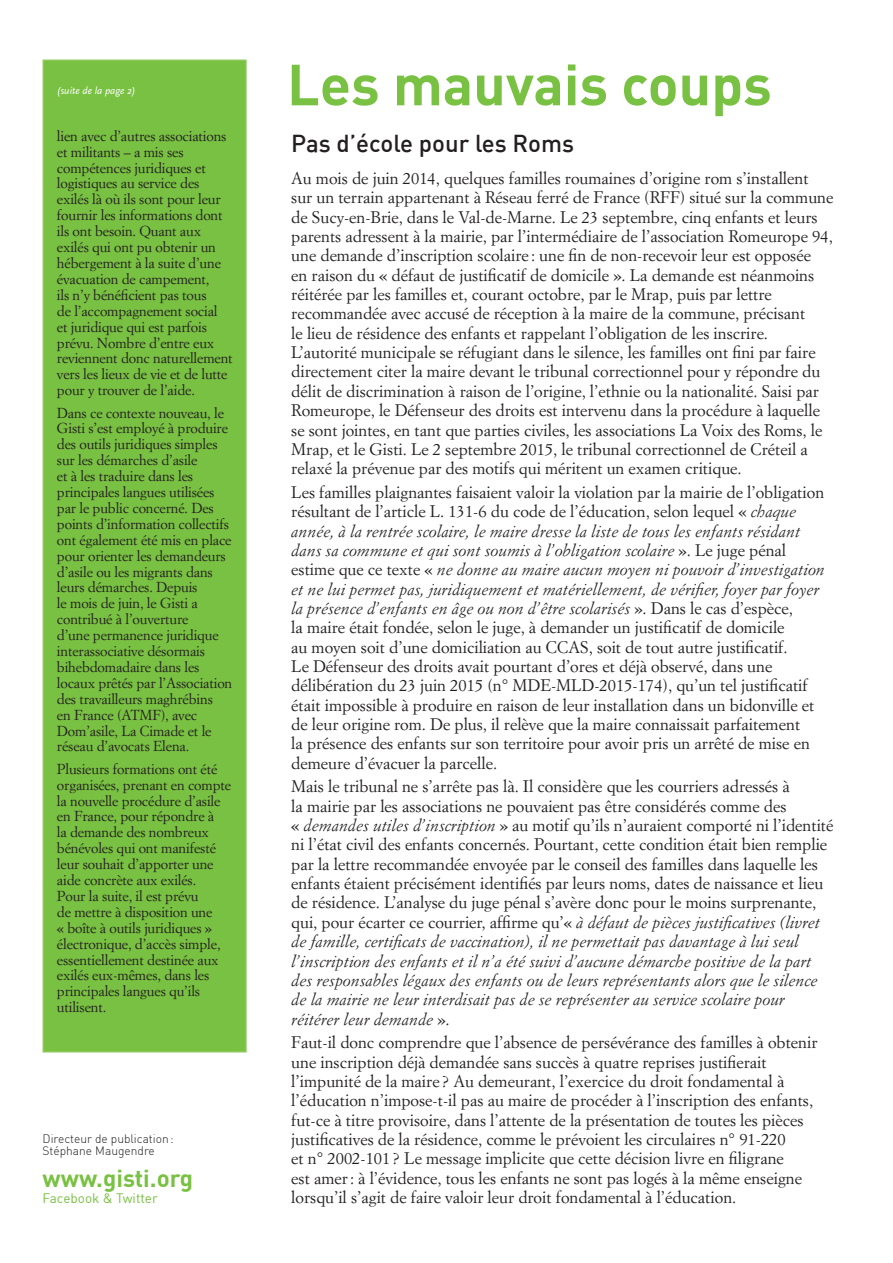
<style>
.page{position:relative;width:893px;height:1263px;background:#fff}
.page>*{position:absolute;margin:0;border:0;box-sizing:border-box;transform-origin:0 0}
.Titre_1{font:700 57px "DIN";color:#79c142}
.Titre_3{font:500 24px "DIN";color:#231f20}
.t1{font:700 24px "DIN";color:#79c142}
.t2{font:16.5px/19.4px "Simoncini Garamond";color:#231f20}
.t3{font:14.25px/15.9px "Simoncini Garamond";letter-spacing:-.01em;color:#231f20}
.t4{font:13.5px "DIN";color:#79c142}
.t5{font:300 12px/12px "DIN";color:#231f20}
.t6{font:italic 10.5px "Scala Sans";color:#fff}
.s1{font-style:italic}
</style>
<div class="page">
<div style="left:43px;top:60px;width:204px;height:992px;background:#79c142;border:2px solid #8cc85a"></div>
<p class="t6" style="left:57px;top:85px;width:80px">(suite de la page 2)</p>
<p class="t3" style="left:57px;top:128px;width:177px">lien avec d’autres associations et militants – a mis ses compétences juridiques et logistiques au service des exilés là où ils sont pour leur fournir les informations dont ils ont besoin. Quant aux exilés qui ont pu obtenir un hébergement à la suite d’une évacuation de campement,<br>ils n’y bénéficient pas tous<br>de l’accompagnement social<br>et juridique qui est parfois prévu. Nombre d’entre eux reviennent donc naturellement vers les lieux de vie et de lutte pour y trouver de l’aide.</p>
<p class="t3" style="left:57px;top:404px;width:177px">Dans ce contexte nouveau, le<br>Gisti s’est employé à produire des outils juridiques simples sur les démarches d’asile<br>et à les traduire dans les principales langues utilisées par le public concerné. Des points d’information collectifs ont également été mis en place pour orienter les demandeurs d’asile ou les migrants dans leurs démarches. Depuis<br>le mois de juin, le Gisti a contribué à l’ouverture<br>d’une permanence juridique interassociative désormais bihebdomadaire dans les locaux prêtés par l’Association des travailleurs maghrébins<br>en France (ATMF), avec<br>Dom’asile, La Cimade et le réseau d’avocats Elena.</p>
<p class="t3" style="left:57px;top:760px;width:176px">Plusieurs formations ont été organisées, prenant en compte la nouvelle procédure d’asile en France, pour répondre à<br>la demande des nombreux bénévoles qui ont manifesté leur souhait d’apporter une aide concrète aux exilés.<br>Pour la suite, il est prévu<br>de mettre à disposition une<br>« boîte à outils juridiques » électronique, d’accès simple, essentiellement destinée aux exilés eux-mêmes, dans les principales langues qu’ils utilisent.</p>
<p class="t5" style="left:43px;top:1132px;width:133px">Directeur de publication:<br>Stéphane Maugendre</p>
<p class="t1" style="left:43px;top:1162px;width:152px">www.gisti.org</p>
<p class="t4" style="left:43px;top:1190px;width:117px">Facebook &amp; Twitter</p>
<p class="Titre_1" style="left:287px;top:47px;width:486px">Les mauvais coups</p>
<p class="Titre_3" style="left:291px;top:128px;width:284px">Pas d’école pour les Roms</p>
<p class="t2" style="left:291px;top:168px;width:544px">Au mois de juin 2014, quelques familles roumaines d’origine rom s’installent sur un terrain appartenant à Réseau ferré de France (RFF) situé sur la commune de Sucy-en-Brie, dans le Val-de-Marne. Le 23 septembre, cinq enfants et leurs parents adressent à la mairie, par l’intermédiaire de l’association Romeurope 94, une demande d’inscription scolaire : une fin de non-recevoir leur est opposée<br>en raison du « défaut de justificatif de domicile ». La demande est néanmoins réitérée par les familles et, courant octobre, par le Mrap, puis par lettre recommandée avec accusé de réception à la maire de la commune, précisant<br>le lieu de résidence des enfants et rappelant l’obligation de les inscrire.<br>L’autorité municipale se réfugiant dans le silence, les familles ont fini par faire directement citer la maire devant le tribunal correctionnel pour y répondre du délit de discrimination à raison de l’origine, l’ethnie ou la nationalité. Saisi par Romeurope, le Défenseur des droits est intervenu dans la procédure à laquelle se sont jointes, en tant que parties civiles, les associations La Voix des Roms, le Mrap, et le Gisti. Le 2 septembre 2015, le tribunal correctionnel de Créteil a relaxé la prévenue par des motifs qui méritent un examen critique.</p>
<p class="t2" style="left:291px;top:482px;width:535px">Les familles plaignantes faisaient valoir la violation par la mairie de l’obligation résultant de l’article L. 131-6 du code de l’éducation, selon lequel « <span class="s1">chaque année, à la rentrée scolaire, le maire dresse la liste de tous les enfants résidant dans sa commune et qui sont soumis à l’obligation scolaire</span> ». Le juge pénal estime que ce texte « <span class="s1">ne donne au maire aucun moyen ni pouvoir d’investigation et ne lui permet pas, juridiquement et matériellement, de vérifier, foyer par foyer la présence d’enfants en âge ou non d’être scolarisés</span> ». Dans le cas d’espèce,<br>la maire était fondée, selon le juge, à demander un justificatif de domicile<br>au moyen soit d’une domiciliation au CCAS, soit de tout autre justificatif.<br>Le Défenseur des droits avait pourtant d’ores et déjà observé, dans une délibération du 23 juin 2015 (n° MDE-MLD-2015-174), qu’un tel justificatif était impossible à produire en raison de leur installation dans un bidonville et de leur origine rom. De plus, il relève que la maire connaissait parfaitement<br>la présence des enfants sur son territoire pour avoir pris un arrêté de mise en demeure d’évacuer la parcelle.</p>
<p class="t2" style="left:291px;top:776px;width:544px">Mais le tribunal ne s’arrête pas là. Il considère que les courriers adressés à<br>la mairie par les associations ne pouvaient pas être considérés comme des<br>« <span class="s1">demandes utiles d’inscription</span> » au motif qu’ils n’auraient comporté ni l’identité ni l’état civil des enfants concernés. Pourtant, cette condition était bien remplie par la lettre recommandée envoyée par le conseil des familles dans laquelle les enfants étaient précisément identifiés par leurs noms, dates de naissance et lieu de résidence. L’analyse du juge pénal s’avère donc pour le moins surprenante, qui, pour écarter ce courrier, affirme qu’« <span class="s1">à défaut de pièces justificatives (livret de famille, certificats de vaccination), il ne permettait pas davantage à lui seul l’inscription des enfants et il n’a été suivi d’aucune démarche positive de la part des responsables légaux des enfants ou de leurs représentants alors que le silence de la mairie ne leur interdisait pas de se représenter au service scolaire pour réitérer leur demande</span> ».</p>
<p class="t2" style="left:291px;top:1032px;width:528px">Faut-il donc comprendre que l’absence de persévérance des familles à obtenir une inscription déjà demandée sans succès à quatre reprises justifierait l’impunité de la maire ? Au demeurant, l’exercice du droit fondamental à l’éducation n’impose-t-il pas au maire de procéder à l’inscription des enfants, fut-ce à titre provisoire, dans l’attente de la présentation de toutes les pièces justificatives de la résidence, comme le prévoient les circulaires n° 91-220<br>et n° 2002-101 ? Le message implicite que cette décision livre en filigrane<br>est amer: à l’évidence, tous les enfants ne sont pas logés à la même enseigne lorsqu’il s’agit de faire valoir leur droit fondamental à l’éducation.</p>
</div>
